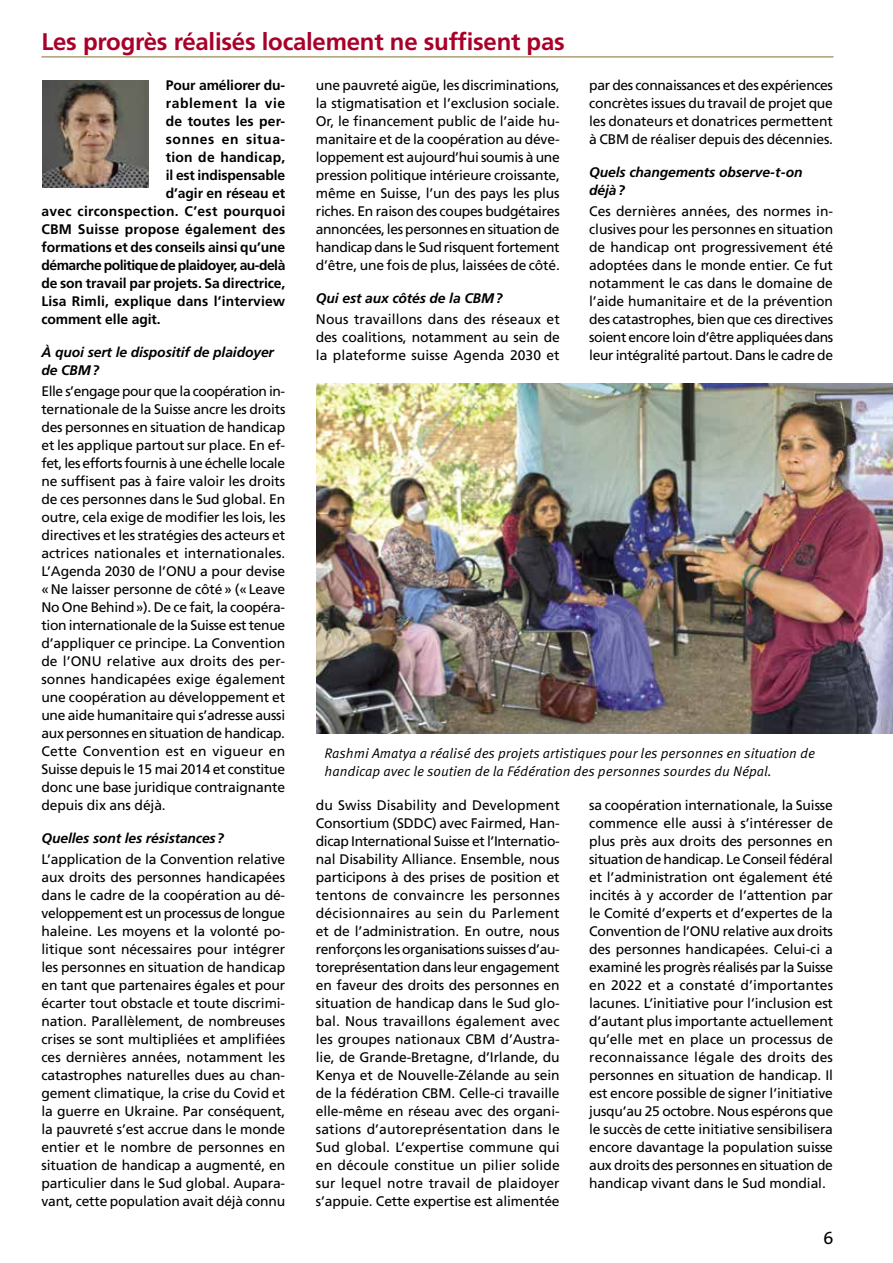
<style>
.page{position:relative;width:893px;height:1263px;background:#fff}
.page>*{position:absolute;margin:0;border:0;box-sizing:border-box;transform-origin:0 0}
.t1{font:700 24px "Frutiger LT Com";letter-spacing:-.01em;color:#a8002a}
.t2{font:18px "The Sans Caps";color:#000}
.t3{font:13.8px/18px "Frutiger LT Com";letter-spacing:-.01em;color:#000;text-align:justify}
.t4{font:700 13.8px "Frutiger LT Com";letter-spacing:-.01em;color:#000}
.t5{font:italic 13.8px/18px "Meta Pro";color:#000}
.t6{font:italic 700 13.8px/18px "Frutiger LT Com";letter-spacing:-.01em;color:#000}
.t7{font:700 13.8px "Frutiger LT Com";letter-spacing:.02em;color:#000}
.t8{font:13.8px/21.1px "Frutiger LT Com";letter-spacing:.01em;color:#000}
.t9{font:700 13.8px "Frutiger LT Com";letter-spacing:.01em;color:#000}
.t10{font:700 13.8px "Frutiger LT Com";letter-spacing:-.035em;color:#000}
.t11{font:700 13.8px "Frutiger LT Com";letter-spacing:.045em;color:#000}
.t12{font:700 13.8px "Frutiger LT Com";letter-spacing:.015em;color:#000}
.s1{font-weight:700;font-style:italic}
</style>
<div class="page">
<hr style="left:41px;top:56px;width:793px;height:2px;background:#aca076">
<img style="left:316px;top:384px;width:577px;height:349px">
<img style="left:43px;top:81px;width:106px;height:106px">
<h1 class="t1" style="left:41px;top:27px;width:525px">Les progrès réalisés localement ne suffisent pas</h1>
<p class="t4" style="left:166px;top:77px;width:120px">Pour améliorer du-</p>
<p class="t11" style="left:166px;top:95px;width:121px">rablement la vie</p>
<p class="t9" style="left:166px;top:113px;width:120px">de toutes les per-</p>
<p class="t11" style="left:166px;top:131px;width:120px">sonnes en situa-</p>
<p class="t12" style="left:166px;top:149px;width:121px">tion de handicap,</p>
<p class="t4" style="left:166px;top:167px;width:121px">il est indispensable</p>
<p class="t4" style="left:166px;top:185px;width:121px">d’agir en réseau et</p>
<p class="t7" style="left:41px;top:203px;width:245px">avec circonspection. C’est pourquoi</p>
<p class="t7" style="left:41px;top:221px;width:245px">CBM Suisse propose également des</p>
<p class="t4" style="left:41px;top:239px;width:245px">formations et des conseils ainsi qu’une</p>
<p class="t10" style="left:41px;top:257px;width:245px">démarche politique de plaidoyer, au-delà</p>
<p class="t4" style="left:41px;top:275px;width:245px">de son travail par projets. Sa directrice,</p>
<p class="t9" style="left:41px;top:293px;width:245px">Lisa Rimli, explique dans l’interview</p>
<p class="t4" style="left:41px;top:311px;width:121px">comment elle agit.</p>
<p class="t6" style="left:41px;top:343px;width:234px">À quoi sert le dispositif de plaidoyer de CBM?</p>
<p class="t3" style="left:41px;top:382px;width:245px">Elle s’engage pour que la coopération in&shy;ternationale de la Suisse ancre les droits des personnes en situation de handicap et les applique partout sur place. En ef&shy;fet, les efforts fournis à une échelle locale ne suffisent pas à faire valoir les droits de ces personnes dans le Sud global. En outre, cela exige de modifier les lois, les directives et les stratégies des acteurs et actrices nationales et internationales.<br>L’Agenda 2030 de l’ONU a pour devise «Ne laisser personne de côté» («Leave No One Behind»). De ce fait, la coopéra&shy;tion internationale de la Suisse est tenue d’appliquer ce principe. La Convention de l’ONU relative aux droits des per&shy;sonnes handicapées exige également une coopération au développement et une aide humanitaire qui s’adresse aussi aux personnes en situation de handicap.<br>Cette Convention est en vigueur en Suisse depuis le 15 mai 2014 et constitue donc une base juridique contraignante depuis dix ans déjà.</p>
<p class="t3" style="left:41px;top:827px;width:245px;line-height:21.1px"><span class="s1">Quelles sont les résistances?<br></span>L’application de la Convention relative</p>
<p class="t3" style="left:41px;top:868px;width:245px">aux droits des personnes handicapées dans le cadre de la coopération au dé&shy;veloppement est un processus de longue haleine. Les moyens et la volonté po&shy;litique sont nécessaires pour intégrer les personnes en situation de handicap en tant que partenaires égales et pour écarter tout obstacle et toute discrimi&shy;nation. Parallèlement, de nombreuses crises se sont multipliées et amplifiées ces dernières années, notamment les catastrophes naturelles dues au chan&shy;gement climatique, la crise du Covid et la guerre en Ukraine. Par conséquent, la pauvreté s’est accrue dans le monde entier et le nombre de personnes en situation de handicap a augmenté, en particulier dans le Sud global. Aupara&shy;vant, cette population avait déjà connu</p>
<p class="t3" style="left:589px;top:76px;width:245px">par des connaissances et des expériences concrètes issues du travail de projet que les donateurs et donatrices permettent à CBM de réaliser depuis des décennies.</p>
<p class="t6" style="left:589px;top:163px;width:215px">Quels changements observe-t-on déjà?</p>
<p class="t3" style="left:589px;top:202px;width:245px">Ces dernières années, des normes in&shy;clusives pour les personnes en situation de handicap ont progressivement été adoptées dans le monde entier. Ce fut notamment le cas dans le domaine de l’aide humanitaire et de la prévention des catastrophes, bien que ces directives soient encore loin d’être appliquées dans leur intégralité partout. Dans le cadre de</p>
<p class="t3" style="left:316px;top:76px;width:245px">une pauvreté aigüe, les discriminations, la stigmatisation et l’exclusion sociale.<br>Or, le financement public de l’aide hu&shy;manitaire et de la coopération au déve&shy;loppement est aujourd’hui soumis à une pression politique intérieure croissante, même en Suisse, l’un des pays les plus riches. En raison des coupes budgétaires annoncées, les personnes en situation de handicap dans le Sud risquent fortement d’être, une fois de plus, laissées de côté.</p>
<p class="t8" style="left:316px;top:287px;width:245px"><span class="s1">Qui est aux côtés de la CBM?<br></span>Nous travaillons dans des réseaux et</p>
<p class="t3" style="left:316px;top:328px;width:245px">des coalitions, notamment au sein de la plateforme suisse Agenda 2030 et</p>
<p class="t5" style="left:325px;top:745px;width:492px">Rashmi Amatya a réalisé des projets artistiques pour les personnes en situation de handicap avec le soutien de la Fédération des personnes sourdes du Népal.</p>
<p class="t3" style="left:589px;top:796px;width:245px">sa coopération internationale, la Suisse commence elle aussi à s’intéresser de plus près aux droits des personnes en situation de handicap. Le Conseil fédéral et l’administration ont également été incités à y accorder de l’attention par le Comité d’experts et d’expertes de la Convention de l’ONU relative aux droits des personnes handicapées. Celui-ci a examiné les progrès réalisés par la Suisse en 2022 et a constaté d’importantes lacunes. L’initiative pour l’inclusion est d’autant plus importante actuellement qu’elle met en place un processus de reconnaissance légale des droits des personnes en situation de handicap. Il est encore possible de signer l’initiative jusqu’au 25 octobre. Nous espérons que le succès de cette initiative sensibilisera encore davantage la population suisse aux droits des personnes en situation de handicap vivant dans le Sud mondial.</p>
<p class="t3" style="left:316px;top:796px;width:245px">du Swiss Disability and Development Consortium (SDDC) avec Fairmed, Han&shy;dicap International Suisse et l’Internatio&shy;nal Disability Alliance. Ensemble, nous participons à des prises de position et tentons de convaincre les personnes décisionnaires au sein du Parlement et de l’administration. En outre, nous renforçons les organisations suisses d’au&shy;toreprésentation dans leur engagement en faveur des droits des personnes en situation de handicap dans le Sud glo&shy;bal. Nous travaillons également avec les groupes nationaux CBM d’Austra&shy;lie, de Grande-Bretagne, d’Irlande, du Kenya et de Nouvelle-Zélande au sein de la fédération CBM. Celle-ci travaille elle-même en réseau avec des organi&shy;sations d’autoreprésentation dans le Sud global. L’expertise commune qui en découle constitue un pilier solide sur lequel notre travail de plaidoyer s’appuie. Cette expertise est alimentée</p>
<h2 class="t2" style="left:823px;top:1223px;width:12px">6</h2>
</div>
